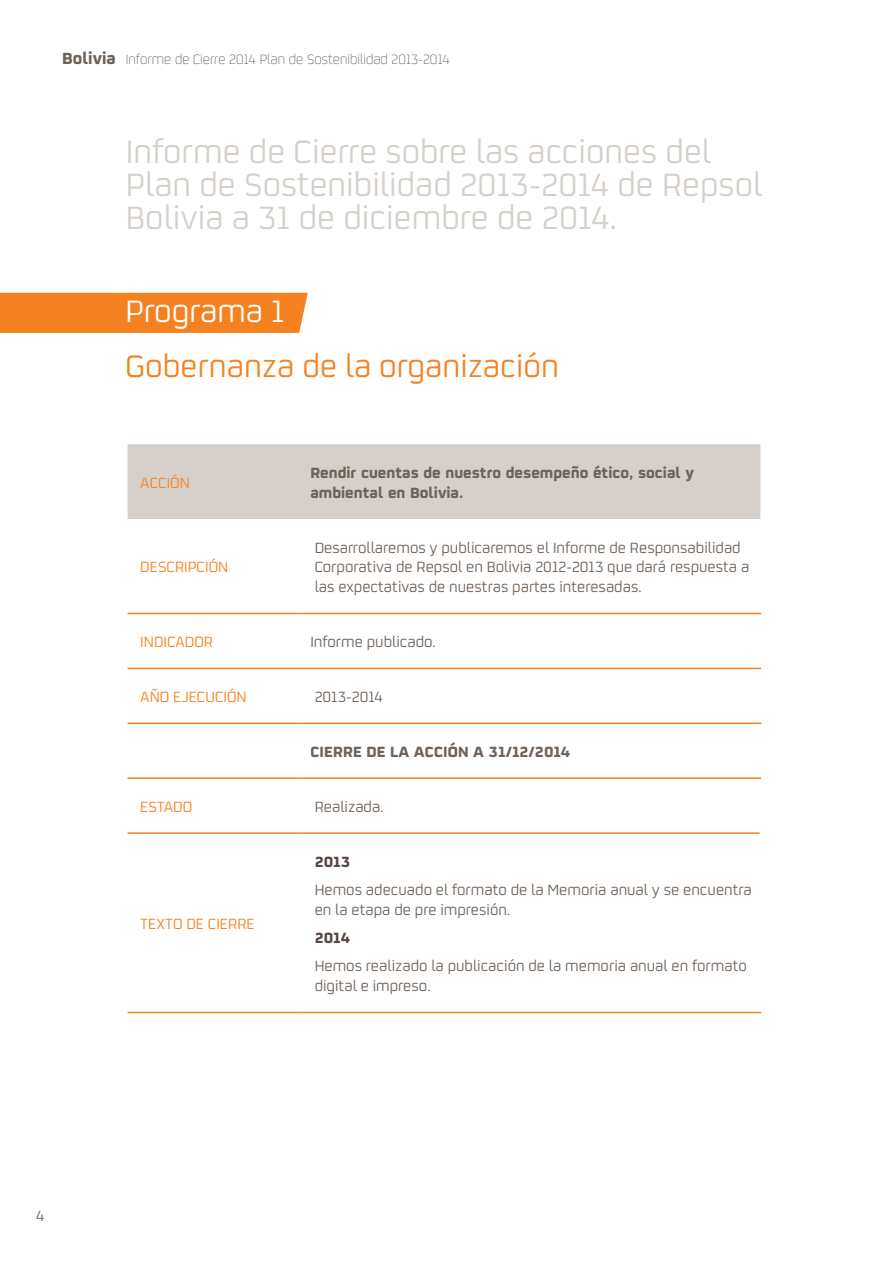
<style>
.page{position:relative;width:893px;height:1263px;background:#fff}
.page>*{position:absolute;margin:0;border:0;box-sizing:border-box;transform-origin:0 0}
.t1{font:36px/33px "Repsol";color:#d5d0ca}
.t2{font:34.5px "Repsol";color:#f58220}
.t3{font:34.5px "Repsol";color:#fff}
.t4{font:16.5px/19.8px "Repsol";color:#6e6259}
.t5{font:700 16.5px/19.8px "Repsol";color:#6e6259}
.t6{font:16.5px "Repsol";color:#f58220}
.t7{font:700 16.5px "Repsol";color:#554742}
.t8{font:300 15px "Repsol";color:#554742}
.s1{font-weight:700;font-size:18px;color:#6e6259}
</style>
<div class="page">
<div style="left:0;top:293px;width:308px;height:40px;background:#f58220"></div>
<div style="left:128px;top:444px;width:632px;height:75px;background:#d5d0ca"></div>
<hr style="left:128px;top:668px;width:170px;height:1px;background:#f58220">
<hr style="left:298px;top:613px;width:463px;height:1px;background:#f58220">
<hr style="left:128px;top:613px;width:170px;height:1px;background:#f58220">
<hr style="left:298px;top:668px;width:463px;height:1px;background:#f58220">
<hr style="left:128px;top:722px;width:170px;height:2px;background:#f58220">
<hr style="left:298px;top:722px;width:463px;height:2px;background:#f58220">
<hr style="left:128px;top:777px;width:170px;height:2px;background:#f58220">
<hr style="left:128px;top:832px;width:170px;height:2px;background:#f58220">
<hr style="left:128px;top:1012px;width:170px;height:1px;background:#f58220">
<hr style="left:298px;top:1012px;width:463px;height:1px;background:#f58220">
<hr style="left:298px;top:777px;width:463px;height:2px;background:#f58220">
<hr style="left:298px;top:832px;width:462px;height:2px;background:#f58220">
<p class="t8" style="left:62px;top:49px;width:389px"><span class="s1">Bolivia</span> Informe de Cierre 2014 Plan de Sostenibilidad 2013-2014</p>
<h1 class="t1" style="left:126px;top:133px;width:638px">Informe de Cierre sobre las acciones del<br>Plan de Sostenibilidad 2013-2014 de Repsol<br>Bolivia a 31 de diciembre de 2014.</h1>
<h2 class="t3" style="left:126px;top:288px;width:160px">Programa 1</h2>
<h2 class="t2" style="left:126px;top:342px;width:435px">Gobernanza de la organización</h2>
<p class="t6" style="left:140px;top:471px;width:51px">ACCIÓN</p>
<p class="t5" style="left:310px;top:461px;width:385px">Rendir cuentas de nuestro desempeño ético, social y ambiental en Bolivia.</p>
<p class="t6" style="left:140px;top:556px;width:90px">DESCRIPCIÓN</p>
<p class="t4" style="left:315px;top:536px;width:436px">Desarrollaremos y publicaremos el Informe de Responsabilidad<br>Corporativa de Repsol en Bolivia 2012-2013 que dará respuesta a las expectativas de nuestras partes interesadas.</p>
<p class="t6" style="left:140px;top:631px;width:74px">INDICADOR</p>
<p class="t4" style="left:310px;top:631px;width:127px">Informe publicado.</p>
<p class="t6" style="left:140px;top:685px;width:108px">AÑO EJECUCIÓN</p>
<p class="t4" style="left:315px;top:686px;width:70px">2013-2014</p>
<p class="t5" style="left:310px;top:740px;width:262px">CIERRE DE LA ACCIÓN A 31/12/2014</p>
<p class="t6" style="left:140px;top:795px;width:53px">ESTADO</p>
<p class="t4" style="left:315px;top:796px;width:70px">Realizada.</p>
<p class="t6" style="left:140px;top:912px;width:116px">TEXTO DE CIERRE</p>
<p class="t7" style="left:315px;top:848px;width:37px">2013</p>
<p class="t4" style="left:315px;top:879px;width:439px">Hemos adecuado el formato de la Memoria anual y se encuentra en la etapa de pre impresión.</p>
<p class="t7" style="left:315px;top:924px;width:37px">2014</p>
<p class="t4" style="left:315px;top:955px;width:434px">Hemos realizado la publicación de la memoria anual en formato digital e impreso.</p>
<p class="t4" style="left:36px;top:1205px;width:10px">4</p>
</div>
